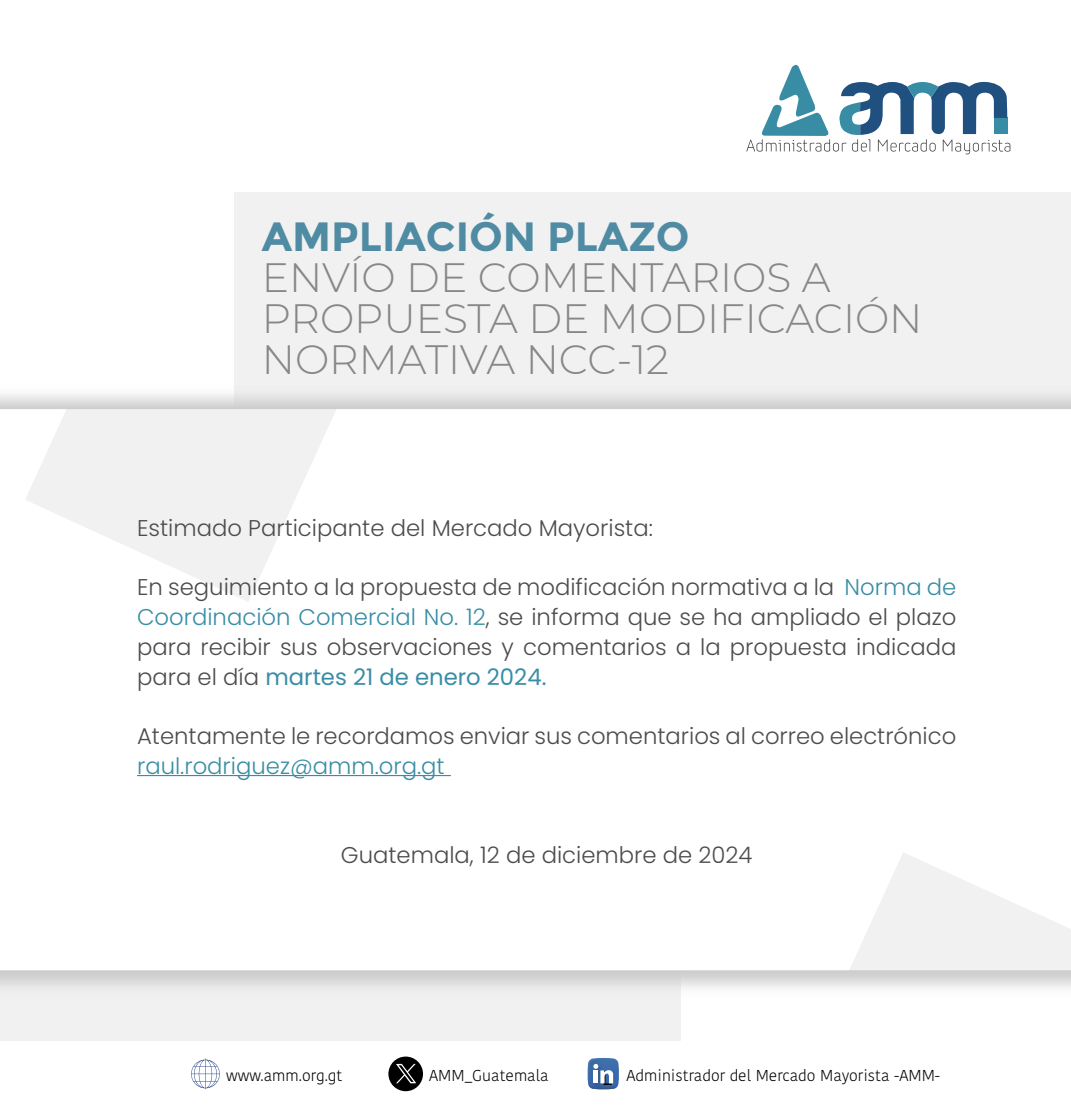
<style>
.page{position:relative;width:1071px;height:1109px;background:#fff}
.page>*{position:absolute;margin:0;border:0;box-sizing:border-box;transform-origin:0 0}
.t1{font:300 40.77px/40.8px "Montserrat";color:#868787}
.t2{font:700 40.77px "Montserrat";color:#4f8ba3}
.t3{font:300 22.75px/29.8px "Poppins";color:#4c4c4c;text-align:justify}
.t4{font:300 22.75px "Poppins";color:#388da5}
.t5{font:21px "Myriad Pro";color:#000}
.t6{font:300 15.75px "Kohinoor Bangla";color:#000}
.s1{color:#388da5}
.s2{font-weight:400;color:#388da5}
</style>
<div class="page">
<div style="left:234px;top:192px;width:837px;height:329px;background:#f1f1f1"></div>
<svg style="left:587px;top:1057px;width:32px;height:32px"></svg>
<svg style="left:191px;top:1058px;width:29px;height:30px"></svg>
<div style="left:388px;top:1056px;width:35px;height:34px;background:#000;border-radius:50%"></div>
<svg style="left:396px;top:1063px;width:20px;height:20px"></svg>
<svg style="left:746px;top:64px;width:264px;height:90px"></svg>
<svg style="left:0;top:409px;width:1071px;height:368px"></svg>
<svg style="left:25px;top:408px;width:559px;height:194px"></svg>
<svg style="left:849px;top:852px;width:222px;height:118px;fill:#f1f1f1"></svg>
<hr style="left:137px;top:774px;width:314px;height:2px;background:#388da5">
<h1 class="t2" style="left:262px;top:212px;width:429px">AMPLIACIÓN PLAZO</h1>
<h1 class="t1" style="left:262px;top:256px;width:662px">ENVÍO DE COMENTARIOS A<br>PROPUESTA DE MODIFICACIÓN<br>NORMATIVA NCC-12</h1>
<p class="t3" style="left:137px;top:513px;width:517px">Estimado Participante del Mercado Mayorista:</p>
<p class="t3" style="left:137px;top:572px;width:821px">En seguimiento a la propuesta de modificación normativa a la <span class="s1">Norma de Coordinación Comercial No. 12</span>, se informa que se ha ampliado el plazo para recibir sus observaciones y comentarios a la propuesta indicada para el día <span class="s2">martes 21 de enero 2024.</span></p>
<p class="t3" style="left:137px;top:721px;width:821px">Atentamente le recordamos enviar sus comentarios al correo electrónico</p>
<p class="t4" style="left:137px;top:752px;width:309px">raul.rodriguez@amm.org.gt</p>
<p class="t3" style="left:341px;top:840px;width:413px">Guatemala, 12 de diciembre de 2024</p>
<p class="t6" style="left:226px;top:1063px;width:118px">www.amm.org.gt</p>
<p class="t6" style="left:429px;top:1063px;width:121px">AMM_Guatemala</p>
<p class="t6" style="left:627px;top:1063px;width:315px">Administrador del Mercado Mayorista -AMM-</p>
<p class="t5" style="left:602px;top:1064px;width:11px">L</p>
</div>
